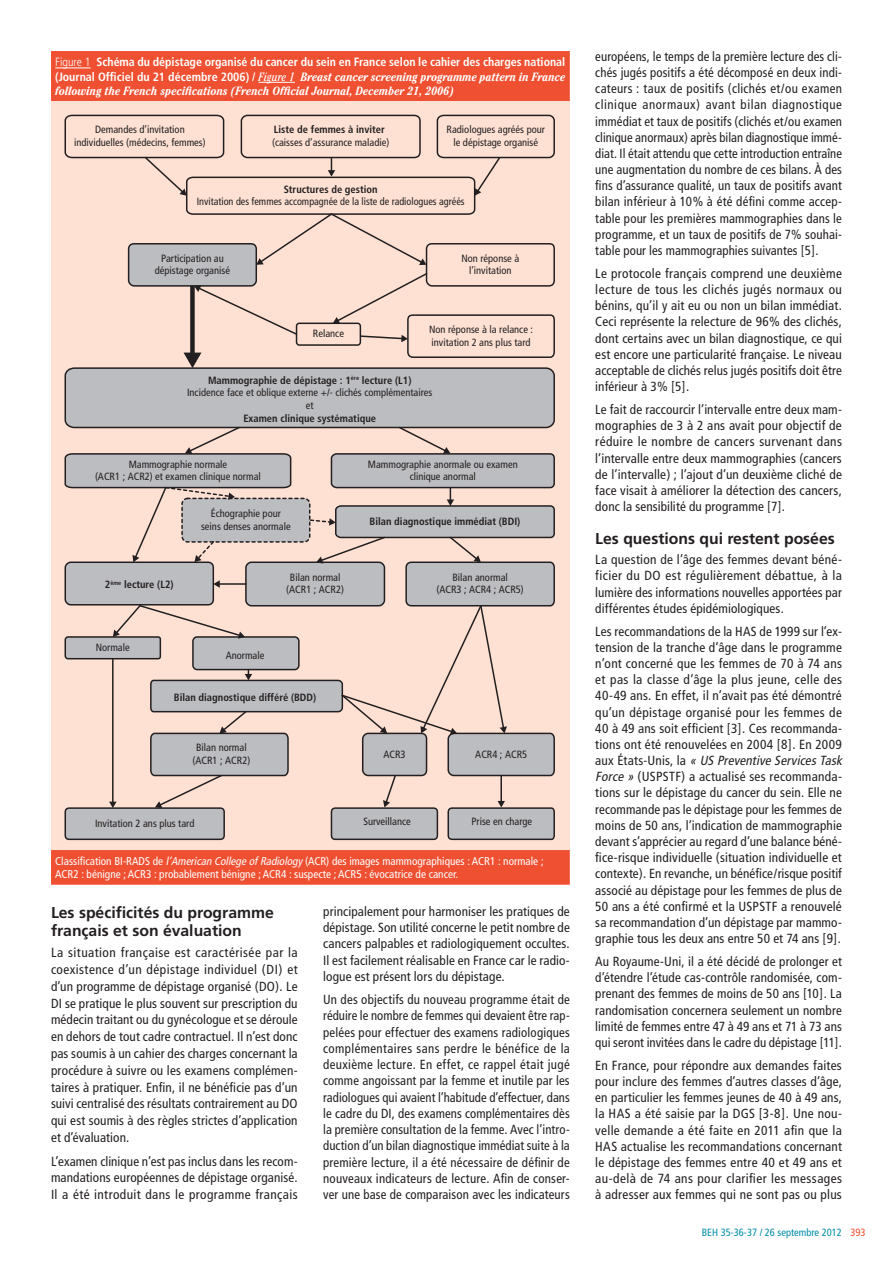
<style>
.page{position:relative;width:893px;height:1263px;background:#fff}
.page>*{position:absolute;margin:0;border:0;box-sizing:border-box;transform-origin:0 0}
.t1{font:700 15.75px/18px "Frutiger";color:#231f20}
.t2{font:condensed 13.2px/16.2px "Frutiger";letter-spacing:.01em;color:#231f20;text-align:justify}
.t3{font:italic 700 condensed 12px/14.4px "Cheltenham";color:#fff}
.t4{font:700 condensed 12px "Frutiger";letter-spacing:-.005em;color:#fff}
.t5{font:condensed 11.25px/13.5px "Frutiger";color:#fff}
.t6{font:condensed 10.5px/12.6px "Frutiger";color:#231f20;text-align:center}
.t7{font:700 condensed 10.5px "Frutiger";color:#231f20}
.t8{font:condensed 10.5px "Frutiger";color:#008da8}
.s1{font-weight:300}
.s2{font-family:"Frutiger";font-style:normal}
.s3{font-weight:400}
.s4{font-weight:700}
.s5{font-style:italic}
.s6{color:#ef5032}
</style>
<div class="page">
<div style="left:51px;top:51px;width:519px;height:834px;background:#ef5032"></div>
<div style="left:51px;top:102px;width:519px;height:748px;background:#fee1d3"></div>
<hr style="left:55px;top:68px;width:36px;height:1px;background:#fff">
<hr style="left:259px;top:82px;width:36px;height:1px;background:#fff">
<div style="left:129px;top:244px;width:127px;height:42px;background:#bcbdc0;border-radius:5px"></div>
<svg style="left:64px;top:114px;width:491px;height:151px"></svg>
<svg style="left:64px;top:272px;width:491px;height:569px"></svg>
<p class="t4" style="left:55px;top:55px;width:511px"><span class="s1">Figure 1</span> Schéma du dépistage organisé du cancer du sein en France selon le cahier des charges national</p>
<p class="t3" style="left:55px;top:69px;width:512px"><span class="s2">(Journal Officiel du 21 décembre 2006) /</span> <span class="s3">Figure 1</span> Breast cancer screening programme pattern in France following the French specifications (French Official Journal, December 21, 2006)</p>
<p class="t7" style="left:274px;top:123px;width:112px">Liste de femmes à inviter</p>
<p class="t6" style="left:272px;top:136px;width:119px">(caisses d’assurance maladie)</p>
<p class="t6" style="left:74px;top:123px;width:133px">Demandes d’invitation individuelles (médecins, femmes)</p>
<p class="t6" style="left:447px;top:123px;width:100px">Radiologues agréés pour le dépistage organisé</p>
<p class="t7" style="left:284px;top:183px;width:95px">Structures de gestion</p>
<p class="t6" style="left:197px;top:195px;width:269px">Invitation des femmes accompagnée de la liste de radiologues agréés</p>
<p class="t6" style="left:155px;top:252px;width:77px">Participation au dépistage organisé</p>
<p class="t6" style="left:461px;top:252px;width:59px">Non réponse à l’invitation</p>
<p class="t6" style="left:313px;top:327px;width:33px">Relance</p>
<p class="t6" style="left:429px;top:323px;width:105px;text-align:left">Non réponse à la relance : invitation 2 ans plus tard</p>
<p class="t6" style="left:187px;top:374px;width:247px"><span class="s4">Mammographie de dépistage : 1</span><sup>ère</sup> <span class="s4">lecture (L1)<br></span>Incidence face et oblique externe +/- clichés complémentaires et</p>
<p class="t7" style="left:243px;top:412px;width:134px">Examen clinique systématique</p>
<p class="t6" style="left:95px;top:458px;width:167px">Mammographie normale<br>(ACR1 ; ACR2) et examen clinique normal</p>
<p class="t6" style="left:368px;top:458px;width:151px">Mammographie anormale ou examen clinique anormal</p>
<p class="t7" style="left:370px;top:515px;width:152px">Bilan diagnostique immédiat (BDI)</p>
<p class="t6" style="left:201px;top:507px;width:91px">Échographie pour seins denses anormale</p>
<p class="t7" style="left:105px;top:578px;width:70px">2<sup>ème</sup> lecture (L2)</p>
<p class="t6" style="left:286px;top:571px;width:59px">Bilan normal (ACR1 ; ACR2)</p>
<p class="t6" style="left:436px;top:571px;width:89px">Bilan anormal<br>(ACR3 ; ACR4 ; ACR5)</p>
<p class="t6" style="left:96px;top:641px;width:36px">Normale</p>
<p class="t6" style="left:226px;top:649px;width:40px">Anormale</p>
<p class="t7" style="left:174px;top:691px;width:144px">Bilan diagnostique différé (BDD)</p>
<p class="t6" style="left:193px;top:741px;width:59px">Bilan normal (ACR1 ; ACR2)</p>
<p class="t6" style="left:384px;top:748px;width:24px">ACR3</p>
<p class="t6" style="left:475px;top:748px;width:53px">ACR4 ; ACR5</p>
<p class="t6" style="left:95px;top:817px;width:101px">Invitation 2 ans plus tard</p>
<p class="t6" style="left:363px;top:815px;width:49px">Surveillance</p>
<p class="t6" style="left:472px;top:815px;width:62px">Prise en charge</p>
<p class="t5" style="left:55px;top:854px;width:490px">Classification BI-RADS de <span class="s5">l’American College ofRadiology</span> (ACR) des images mammographiques : ACR1 : normale ;<br>ACR2 : bénigne ; ACR3 : probablement bénigne ; ACR4 : suspecte ; ACR5 : évocatrice de cancer.</p>
<p class="t1" style="left:51px;top:904px;width:224px">Les spécificités du programme français et son évaluation</p>
<p class="t2" style="left:51px;top:944px;width:248px;line-height:16.8px">La situation française est caractérisée par la coexistence d’un dépistage individuel (DI) et d’un programme de dépistage organisé (DO). Le DI se pratique le plus souvent sur prescription du médecin traitant ou du gynécologue et se déroule en dehors de tout cadre contractuel. Il n’est donc pas soumis à un cahier des charges concernant la procédure à suivre ou les examens complémen&shy;taires à pratiquer. Enfin, il ne bénéficie pas d’un suivi centralisé des résultats contrairement au DO qui est soumis à des règles strictes d’application et d’évaluation.</p>
<p class="t2" style="left:51px;top:1153px;width:248px;line-height:16.8px">L’examen clinique n’est pas inclus dans les recom&shy;mandations européennes de dépistage organisé.<br>Il a été introduit dans le programme français</p>
<p class="t2" style="left:323px;top:903px;width:248px">principalement pour harmoniser les pratiques de dépistage. Son utilité concerne le petit nombre de cancers palpables et radiologiquement occultes.<br>Il est facilement réalisable en France car le radio&shy;logue est présent lors du dépistage.</p>
<p class="t2" style="left:323px;top:991px;width:248px">Un des objectifs du nouveau programme était de réduire le nombre de femmes qui devaient être rap&shy;pelées pour effectuer des examens radiologiques complémentaires sans perdre le bénéfice de la deuxième lecture. En effet, ce rappel était jugé comme angoissant par la femme et inutile par les radiologues qui avaient l’habitude d’effectuer, dans le cadre du DI, des examens complémentaires dès la première consultation de la femme. Avec l’intro&shy;duction d’un bilan diagnostique immédiat suite à la première lecture, il a été nécessaire de définir de nouveaux indicateurs de lecture. Afin de conser&shy;ver une base de comparaison avec les indicateurs</p>
<p class="t2" style="left:595px;top:48px;width:248px">européens, le temps de la première lecture des cli&shy;chés jugés positifs a été décomposé en deux indi&shy;cateurs : taux de positifs (clichés et/ou examen clinique anormaux) avant bilan diagnostique immédiat et taux de positifs (clichés et/ou examen clinique anormaux) après bilan diagnostique immé&shy;diat. Il était attendu que cette introduction entraîne une augmentation du nombre de ces bilans. À des fins d’assurance qualité, un taux de positifs avant bilan inférieur à 10% à été défini comme accep&shy;table pour les premières mammographies dans le programme, et un taux de positifs de 7% souhai&shy;table pour les mammographies suivantes [5].</p>
<p class="t2" style="left:595px;top:265px;width:248px">Le protocole français comprend une deuxième lecture de tous les clichés jugés normaux ou bénins, qu’il y ait eu ou non un bilan immédiat.<br>Ceci représente la relecture de 96% des clichés, dont certains avec un bilan diagnostique, ce qui est encore une particularité française. Le niveau acceptable de clichés relus jugés positifs doit être inférieur à 3% [5].</p>
<p class="t2" style="left:595px;top:402px;width:248px">Le fait de raccourcir l’intervalle entre deux mam&shy;mographies de 3 à 2 ans avait pour objectif de réduire le nombre de cancers survenant dans l’intervalle entre deux mammographies (cancers de l’intervalle) ; l’ajout d’un deuxième cliché de face visait à améliorer la détection des cancers, donc la sensibilité du programme [7].</p>
<p class="t1" style="left:595px;top:529px;width:241px">Les questions qui restent posées</p>
<p class="t2" style="left:595px;top:552px;width:248px">La question de l’âge des femmes devant béné&shy;ficier du DO est régulièrement débattue, à la lumière des informations nouvelles apportées par différentes études épidémiologiques.</p>
<p class="t2" style="left:595px;top:623px;width:251px;text-align:left">Les recommandations de la HAS de 1999 sur l’ex&shy;tension de la tranche d’âge dans le programme n’ont concerné que les femmes de 70 à 74 ans et pas la classe d’âge la plus jeune, celle des 40-49 ans. En effet, il n’avait pas été démontré qu’un dépistage organisé pour les femmes de 40 à 49 ans soit efficient [3]. Ces recommanda&shy;tions ont été renouvelées en 2004 [8]. En 2009 a u x É t a t s - U n i s , l a <span class="s5">« US Preventive ServicesTask Force»</span> (USPSTF) a actualisé ses recommanda&shy;tions sur le dépistage du cancer du sein. Elle ne recommande pas le dépistage pour les femmes de moins de 50 ans, l’indication de mammographie devant s’apprécier au regard d’une balance béné&shy;fice-risque individuelle (situation individuelle et contexte). En revanche, un bénéfice/risque positif associé au dépistage pour les femmes de plus de 50 ans a été confirmé et la USPSTF a renouvelé sa recommandation d’un dépistage par mammo&shy;graphie tous les deux ans entre 50 et 74 ans [9].</p>
<p class="t2" style="left:595px;top:953px;width:248px">Au Royaume-Uni, il a été décidé de prolonger et d’étendre l’étude cas-contrôle randomisée, com&shy;prenant des femmes de moins de 50 ans [10]. La randomisation concernera seulement un nombre limité de femmes entre 47 à 49 ans et 71 à 73 ans qui seront invitées dans le cadre du dépistage [11].</p>
<p class="t2" style="left:595px;top:1057px;width:248px">En France, pour répondre aux demandes faites pour inclure des femmes d’autres classes d’âge, en particulier les femmes jeunes de 40 à 49 ans, la HAS a été saisie par la DGS [3-8]. Une nou&shy;velle demande a été faite en 2011 afin que la HAS actualise les recommandations concernant le dépistage des femmes entre 40 et 49 ans et au-delà de 74 ans pour clarifier les messages à adresser aux femmes qui ne sont pas ou plus</p>
<p class="t8" style="left:702px;top:1226px;width:165px">BEH 35-36-37 / 26 septembre 2012 <span class="s6">393</span></p>
</div>
